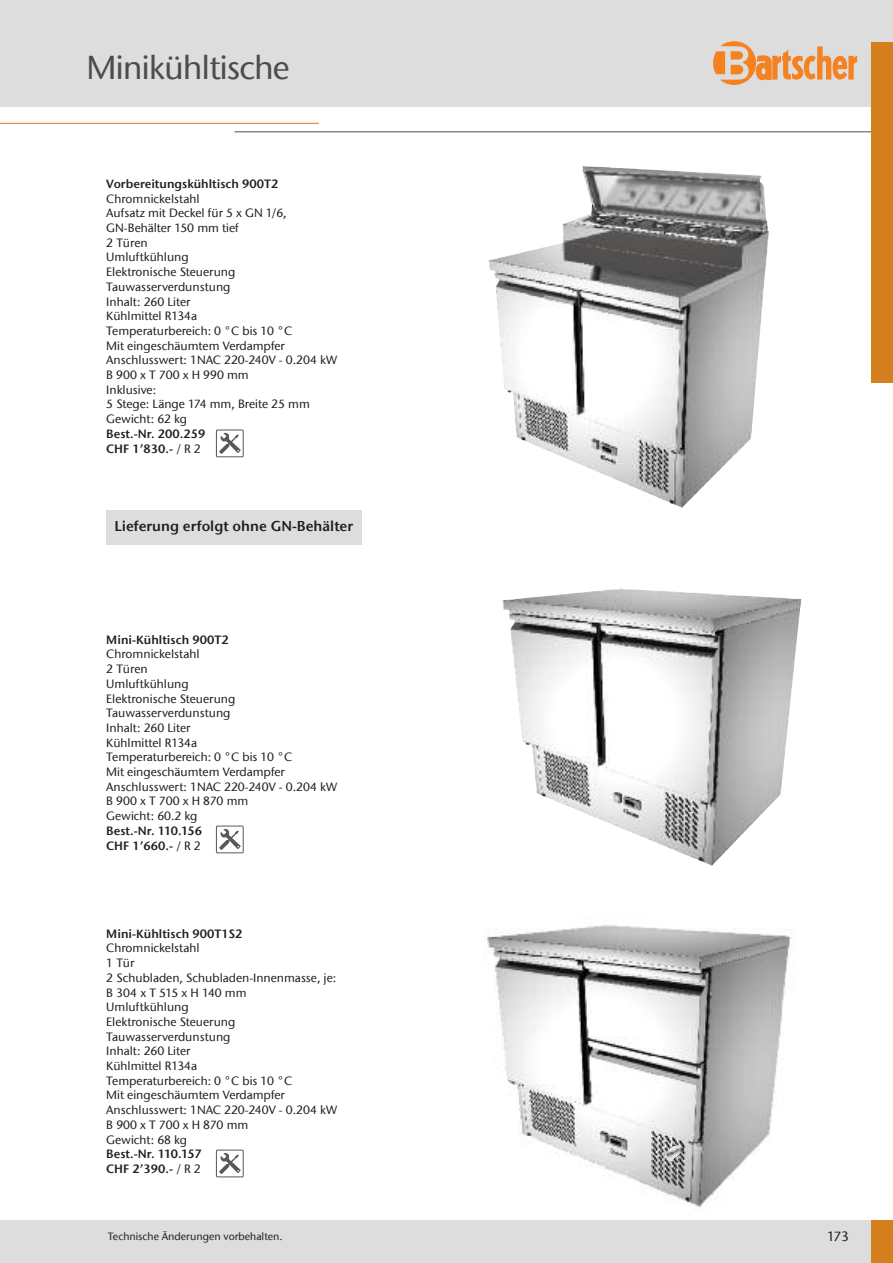
<style>
.page{position:relative;width:893px;height:1263px;background:#fff}
.page>*{position:absolute;margin:0;border:0;box-sizing:border-box;transform-origin:0 0}
.t1{font:500 33px "ITC Stone Sans Com";letter-spacing:-.025em;color:#4c4b4e}
.t2{font:14.25px "ITC Stone Sans Com Semi";color:#201e21}
.t3{font:500 13.5px "ITC Stone Sans Com";color:#201e21}
.t4{font:500 12px/14.7px "ITC Stone Sans Com";color:#201e21}
.t5{font:12px/14.7px "ITC Stone Sans Com Semi";color:#201e21}
.t6{font:500 10.5px "ITC Stone Sans Com";color:#201e21}
.s1{font-family:"ITC Stone Sans Com";font-weight:500}
</style>
<div class="page">
<hr style="left:0;top:123px;width:319px;height:1px;background:#d57e1d">
<hr style="left:235px;top:131px;width:658px;height:1px;background:#4c4b4e">
<div style="left:0;top:0;width:893px;height:106px;background:#deddde"></div>
<div style="left:872px;top:43px;width:21px;height:340px;background:#d57e1d"></div>
<div style="left:0;top:1220px;width:893px;height:43px;background:#deddde"></div>
<div style="left:872px;top:1220px;width:21px;height:43px;background:#d57e1d"></div>
<svg style="left:713px;top:41px;width:144px;height:44px"></svg>
<img style="left:502px;top:588px;width:299px;height:278px">
<img style="left:487px;top:924px;width:304px;height:284px">
<img style="left:488px;top:166px;width:281px;height:342px">
<svg style="left:219px;top:828px;width:22px;height:22px"></svg>
<div style="left:216px;top:826px;width:27px;height:27px;border:1px solid #57585a"></div>
<svg style="left:219px;top:1153px;width:22px;height:21px"></svg>
<div style="left:216px;top:1150px;width:27px;height:27px;border:1px solid #57585a"></div>
<svg style="left:219px;top:432px;width:22px;height:22px"></svg>
<div style="left:216px;top:430px;width:27px;height:27px;border:1px solid #57585a"></div>
<img style="left:665px;top:1146px;width:19px;height:14px">
<div style="left:106px;top:510px;width:255px;height:34px;background:#deddde"></div>
<h1 class="t1" style="left:87px;top:48px;width:205px">Minikühltische</h1>
<p class="t5" style="left:106px;top:176px;width:174px">Vorbereitungskühltisch 900T2</p>
<p class="t4" style="left:106px;top:191px;width:232px">Chromnickelstahl<br>Aufsatz mit Deckel für 5 x GN 1/6,<br>GN-Behälter 150 mm tief<br>2 Türen<br>Umluftkühlung<br>Elektronische Steuerung<br>Tauwasserverdunstung<br>Inhalt: 260 Liter<br>Kühlmittel R134a<br>Temperaturbereich: 0 °C bis 10 °C<br>Mit eingeschäumtem Verdampfer<br>Anschlusswert: 1NAC 220-240V - 0.204 kW<br>B900xT700xH990mm<br>Inklusive:<br>5 Stege: Länge 174 mm, Breite 25 mm<br>Gewicht: 62 kg</p>
<p class="t5" style="left:106px;top:426px;width:101px">Best.-Nr. 200.259<br>CHF 1’830.- <span class="s1">/ R 2</span></p>
<p class="t2" style="left:115px;top:517px;width:240px">Lieferung erfolgt ohne GN-Behälter</p>
<p class="t5" style="left:106px;top:632px;width:124px">Mini-Kühltisch 900T2</p>
<p class="t4" style="left:106px;top:647px;width:232px">Chromnickelstahl<br>2 Türen<br>Umluftkühlung<br>Elektronische Steuerung<br>Tauwasserverdunstung<br>Inhalt: 260 Liter<br>Kühlmittel R134a<br>Temperaturbereich: 0 °C bis 10 °C<br>Mit eingeschäumtem Verdampfer<br>Anschlusswert: 1NAC 220-240V - 0.204 kW<br>B900xT700xH870mm<br>Gewicht: 60.2 kg</p>
<p class="t5" style="left:106px;top:823px;width:97px">Best.-Nr. 110.156<br>CHF 1’660.- <span class="s1">/ R 2</span></p>
<p class="t5" style="left:106px;top:926px;width:138px">Mini-Kühltisch 900T1S2</p>
<p class="t4" style="left:106px;top:941px;width:232px">Chromnickelstahl<br>1 Tür<br>2 Schubladen, Schubladen-Innenmasse, je:<br>B304xT515xH140mm<br>Umluftkühlung<br>Elektronische Steuerung<br>Tauwasserverdunstung<br>Inhalt: 260 Liter<br>Kühlmittel R134a<br>Temperaturbereich: 0 °C bis 10 °C<br>Mit eingeschäumtem Verdampfer<br>Anschlusswert: 1NAC 220-240V - 0.204 kW<br>B900xT700xH870mm<br>Gewicht: 68 kg</p>
<p class="t5" style="left:106px;top:1147px;width:97px">Best.-Nr. 110.157<br>CHF 2’390.- <span class="s1">/ R 2</span></p>
<p class="t6" style="left:108px;top:1230px;width:176px">Technische Änderungen vorbehalten.</p>
<p class="t3" style="left:827px;top:1228px;width:23px">173</p>
</div>
